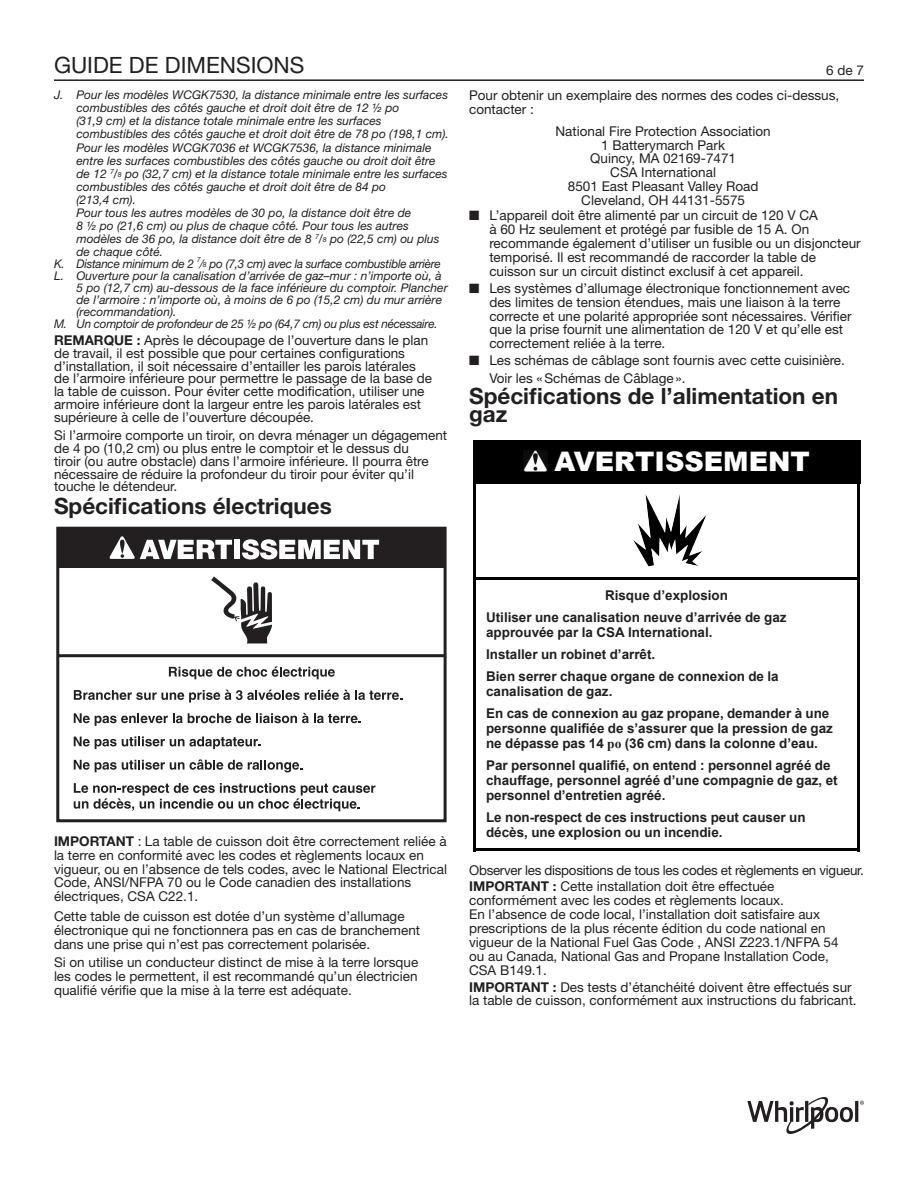
<style>
.page{position:relative;width:918px;height:1188px;background:#fff}
.page>*{position:absolute;margin:0;border:0;box-sizing:border-box;transform-origin:0 0}
.t1{font:900 26.85px "Arial";color:#fff}
.Body_text1_copy{font:700 22.5px/18px "Helvetica Neue LT Std";color:#231f20}
.t2{font:22.5px "Helvetica Neue LT Std";color:#231f20}
.Body_text1_copy-2{font:13.5px/13.8px "Helvetica Neue LT Std";color:#231f20}
.t3{font:700 13.5px/14.9px "Arial";color:#231f20}
.Header_3_Bold_15pt_Left_Normal{font:13.5px/13.8px "Helvetica Neue LT Std";color:#231f20}
.Body_text1{font:13.5px/13.8px "Helvetica Neue LT Std";color:#231f20}
.Body_text1_copy-3{font:13.5px "Helvetica Neue LT Std";letter-spacing:-.02em;color:#231f20}
.t4{font:italic 12px/13px "Helvetica Neue LT Std";color:#231f20}
.t5{font:italic 12px "Helvetica Neue LT Std";letter-spacing:-.02em;color:#231f20}
.t6{font:italic 7.05px "Helvetica Neue LT Std";color:#231f20}
.s1{font-size:7.05px}
.s2{font-weight:700}
.s3{font-family:"Times New Roman"}
</style>
<div class="page">
<hr style="left:54px;top:79px;width:810px;height:2px;background:#231f20">
<svg style="left:860px;top:1101px;width:4px;height:4px"></svg>
<hr style="left:855px;top:1101px;width:3px;height:21px;background:#231f20">
<svg style="left:747px;top:1097px;width:106px;height:37px"></svg>
<hr style="left:58px;top:654px;width:387px;height:3px;background:#231f20">
<div style="left:58px;top:528px;width:387px;height:39px;background:#231f20"></div>
<svg style="left:109px;top:536px;width:123px;height:23px"></svg>
<div style="left:234px;top:540px;width:6px;height:19px;background:#fff"></div>
<svg style="left:242px;top:539px;width:137px;height:21px"></svg>
<div style="left:56px;top:527px;width:391px;height:295px;border:3px solid #231f20"></div>
<svg style="left:169px;top:666px;width:166px;height:13px"></svg>
<svg style="left:74px;top:690px;width:328px;height:13px"></svg>
<svg style="left:74px;top:713px;width:287px;height:13px"></svg>
<svg style="left:74px;top:736px;width:187px;height:13px"></svg>
<svg style="left:74px;top:760px;width:110px;height:12px"></svg>
<svg style="left:190px;top:759px;width:112px;height:13px"></svg>
<svg style="left:74px;top:783px;width:301px;height:28px"></svg>
<svg style="left:211px;top:577px;width:61px;height:66px"></svg>
<div style="left:473px;top:440px;width:387px;height:43px;background:#000"></div>
<hr style="left:473px;top:482px;width:3px;height:98px;background:#000">
<hr style="left:857px;top:482px;width:3px;height:98px;background:#000">
<hr style="left:476px;top:577px;width:381px;height:3px;background:#000">
<hr style="left:473px;top:579px;width:3px;height:272px;background:#000">
<hr style="left:857px;top:579px;width:3px;height:272px;background:#000">
<hr style="left:476px;top:848px;width:381px;height:3px;background:#000">
<img style="left:523px;top:450px;width:25px;height:21px">
<img style="left:633px;top:494px;width:74px;height:73px">
<h2 class="t2" style="left:54px;top:51px;width:252px">GUIDE DE DIMENSIONS</h2>
<p class="Body_text1_copy-2" style="left:826px;top:63px;width:39px">6 de 7</p>
<p class="t4" style="left:76px;top:88px;width:374px;text-indent:-22px">J. Pour les modèles WCGK7530, la distance minimale entre les surfaces combustibles des côtés gauche et droit doit être de 12 ½ po<br>(31,9 cm) et la distance totale minimale entre les surfaces combustibles des côtés gauche et droit doit être de 78 po (198,1 cm).<br>Pour les modèles WCGK7036 et WCGK7536, la distance minimale entre les surfaces combustibles des côtés gauche ou droit doit être de 12 <sup>7</sup>/<span class="s1">8</span> po (32,7 cm) et la distance totale minimale entre les surfaces combustibles des côtés gauche et droit doit être de 84 po<br>(213,4 cm).<br>Pour tous les autres modèles de 30 po, la distance doit être de<br>8 ½ po (21,6 cm) ou plus de chaque côté. Pour tous les autres modèles de 36 po, la distance doit être de 8 <sup>7</sup>/<span class="s1">8</span> po (22,5 cm) ou plus de chaque côté.</p>
<p class="t5" style="left:54px;top:256px;width:142px">K. Distance minimum de 2</p>
<p class="t6" style="left:197px;top:256px;width:5px">7</p>
<p class="Header_3_Bold_15pt_Left_Normal" style="left:469px;top:89px;width:372px">Pour obtenir un exemplaire des normes des codes ci-dessus, contacter :</p>
<p class="Header_3_Bold_15pt_Left_Normal" style="left:556px;top:124px;width:217px">National Fire Protection Association</p>
<p class="Header_3_Bold_15pt_Left_Normal" style="left:601px;top:138px;width:125px">1 Batterymarch Park</p>
<p class="Header_3_Bold_15pt_Left_Normal" style="left:590px;top:152px;width:147px">Quincy, MA 02169-7471</p>
<p class="Header_3_Bold_15pt_Left_Normal" style="left:610px;top:165px;width:107px">CSA International</p>
<p class="Header_3_Bold_15pt_Left_Normal" style="left:568px;top:179px;width:192px">8501 East Pleasant Valley Road</p>
<p class="Header_3_Bold_15pt_Left_Normal" style="left:581px;top:193px;width:165px">Cleveland, OH 44131-5575</p>
<p class="Body_text1_copy-2" style="left:489px;top:209px;width:373px;text-indent:-20px">■ L’appareil doit être alimenté par un circuit de 120 V CA<br>à 60 Hz seulement et protégé par fusible de 15 A. On recommande également d’utiliser un fusible ou un disjoncteur temporisé. Il est recommandé de raccorder la table de cuisson sur un circuit distinct exclusif à cet appareil.</p>
<p class="Body_text1_copy-2" style="left:489px;top:281px;width:364px;text-indent:-20px">■ Les systèmes d’allumage électronique fonctionnement avec des limites de tension étendues, mais une liaison à la terre correcte et une polarité appropriée sont nécessaires. Vérifier que la prise fournit une alimentation de 120 V et qu’elle est correctement reliée à la terre.</p>
<p class="Body_text1_copy-2" style="left:489px;top:351px;width:357px;line-height:18px;text-indent:-20px">■ Les schémas de câblage sont fournis avec cette cuisinière.<br>Voir les «Schémas de Câblage».</p>
<p class="Body_text1_copy" style="left:469px;top:387px;width:371px">Spécifications de l’alimentation en gaz</p>
<p class="t1" style="left:554px;top:442px;width:257px">AVERTISSEMENT</p>
<p class="t5" style="left:201px;top:256px;width:242px">⁄<span class="s1">8</span> po (7,3 cm) avec la surface combustible arrière</p>
<p class="t4" style="left:76px;top:269px;width:373px;line-height:12px;text-indent:-22px">L. Ouverture pour la canalisation d’arrivée de gaz–mur : n’importe où, à 5 po (12,7 cm) au-dessous de la face inférieure du comptoir. Plancher de l’armoire : n’importe où, à moins de 6 po (15,2 cm) du mur arrière (recommandation).</p>
<p class="t5" style="left:54px;top:316px;width:385px">M. Un comptoir de profondeur de 25 1/2 po (64,7 cm) ou plus est nécessaire.</p>
<p class="Body_text1_copy-2" style="left:54px;top:334px;width:380px;line-height:12.8px"><span class="s2">REMARQUE :</span> Après le découpage de l’ouverture dans le plan de travail, il est possible que pour certaines configurations d’installation, il soit nécessaire d’entailler les parois latérales de l’armoire inférieure pour permettre le passage de la base de la table de cuisson. Pour éviter cette modification, utiliser une armoire inférieure dont la largeur entre les parois latérales est supérieure à celle de l’ouverture découpée.</p>
<p class="Body_text1_copy-2" style="left:54px;top:429px;width:395px;line-height:12.8px">Si l’armoire comporte un tiroir, on devra ménager un dégagement de 4 po (10,2 cm) ou plus entre le comptoir et le dessus du<br>tiroir (ou autre obstacle) dans l’armoire inférieure. Il pourra être nécessaire de réduire la profondeur du tiroir pour éviter qu’il touche le détendeur.</p>
<p class="Body_text1_copy" style="left:54px;top:496px;width:279px">Spécifications électriques</p>
<p class="Body_text1_copy-2" style="left:54px;top:834px;width:395px"><span class="s2">IMPORTANT</span> : La table de cuisson doit être correctement reliée à la terre en conformité avec les codes et règlements locaux en vigueur, ou en l’absence de tels codes, avec le National Electrical Code, ANSI/NFPA 70 ou le Code canadien des installations électriques, CSA C22.1.</p>
<p class="Header_3_Bold_15pt_Left_Normal" style="left:54px;top:909px;width:368px">Cette table de cuisson est dotée d’un système d’allumage électronique qui ne fonctionnera pas en cas de branchement dans une prise qui n’est pas correctement polarisée.</p>
<p class="Header_3_Bold_15pt_Left_Normal" style="left:54px;top:955px;width:366px;text-align:justify">Si on utilise un conducteur distinct de mise à la terre lorsque les codes le permettent, il est recommandé qu’un électricien qualifié vérifie que la mise à la terre est adéquate.</p>
<p class="t3" style="left:486px;top:584px;width:302px;line-height:22.4px;text-indent:119px">Risque d’explosion<br>Utiliser une canalisation neuve d’arrivée de gaz</p>
<p class="t3" style="left:486px;top:621px;width:294px;line-height:22.2px">approuvée par la CSA International.<br>Installer un robinet d’arrêt.<br>Bien serrer chaque organe de connexion de la</p>
<p class="t3" style="left:486px;top:680px;width:345px;line-height:22.4px">canalisation de gaz.<br>En cas de connexion au gaz propane, demander à une</p>
<p class="t3" style="left:486px;top:721px;width:348px">personne qualifiée de s’assurer que la pression de gaz ne dépasse pas 14 <span class="s3">po</span> (36 cm) dans la colonne d’eau.</p>
<p class="t3" style="left:486px;top:758px;width:353px">Par personnel qualifié, on entend : personnel agréé de chauffage, personnel agréé d’une compagnie de gaz, et personnel d’entretien agréé.</p>
<p class="t3" style="left:486px;top:810px;width:321px">Le non-respect de ces instructions peut causer un décès, une explosion ou un incendie.</p>
<p class="Body_text1_copy-3" style="left:469px;top:862px;width:396px">Observer les dispositions de tous les codes et règlements en vigueur.</p>
<p class="Body_text1" style="left:469px;top:880px;width:371px"><span class="s2">IMPORTANT :</span> Cette installation doit être effectuée conformément avec les codes et règlements locaux.<br>En l’absence de code local, l’installation doit satisfaire aux prescriptions de la plus récente édition du code national en vigueur de la National Fuel Gas Code , ANSI Z223.1/NFPA 54 ou au Canada, National Gas and Propane Installation Code, CSA B149.1.</p>
<p class="Body_text1" style="left:469px;top:980px;width:389px"><span class="s2">IMPORTANT :</span> Des tests d’étanchéité doivent être effectués sur la table de cuisson, conformément aux instructions du fabricant.</p>
</div>
